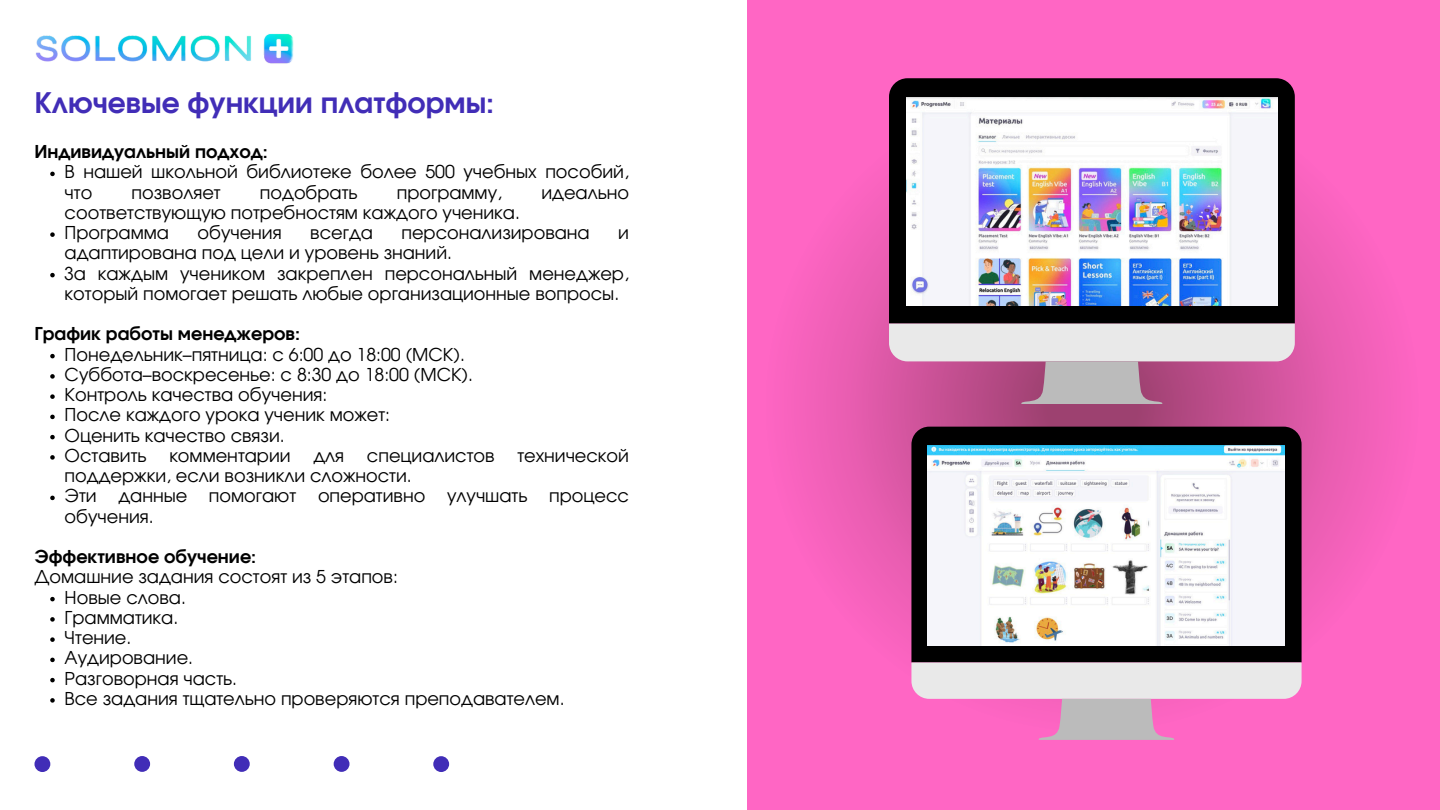
<style>
.page{position:relative;width:1440px;height:810px;background:#fff}
.page>*{position:absolute;margin:0;border:0;box-sizing:border-box;transform-origin:0 0}
.t1{font:700 28.4px "Evolventa";color:#412db7}
.t2{font:17.8px/20.2px "Evolventa";color:#000}
.t3{font:700 17.8px "Evolventa";color:#000}
</style>
<div class="page">
<svg style="left:34px;top:756px;width:415px;height:16px"></svg>
<div style="left:747px;top:0;width:693px;height:810px;background:#ff66c4"></div>
<svg style="left:803px;top:199px;width:579px;height:486px;fill:#f160b8"></svg>
<div style="left:911px;top:427px;width:390px;height:235px;background:#000"></div>
<svg style="left:911px;top:663px;width:390px;height:77px"></svg>
<img style="left:928px;top:445px;width:357px;height:200px">
<div style="left:889px;top:78px;width:406px;height:246px;background:#000"></div>
<svg style="left:889px;top:324px;width:406px;height:80px"></svg>
<img style="left:906px;top:97px;width:371px;height:209px">
<svg style="left:50px;top:172px;width:5px;height:4px"></svg>
<svg style="left:50px;top:232px;width:5px;height:5px"></svg>
<svg style="left:50px;top:273px;width:5px;height:4px"></svg>
<svg style="left:50px;top:354px;width:5px;height:4px"></svg>
<svg style="left:50px;top:374px;width:5px;height:5px"></svg>
<svg style="left:50px;top:394px;width:5px;height:5px"></svg>
<svg style="left:50px;top:415px;width:5px;height:4px"></svg>
<svg style="left:50px;top:435px;width:5px;height:4px"></svg>
<svg style="left:50px;top:455px;width:5px;height:5px"></svg>
<svg style="left:50px;top:496px;width:5px;height:4px"></svg>
<svg style="left:50px;top:597px;width:5px;height:4px"></svg>
<svg style="left:50px;top:617px;width:5px;height:5px"></svg>
<svg style="left:50px;top:637px;width:5px;height:5px"></svg>
<svg style="left:50px;top:658px;width:5px;height:4px"></svg>
<svg style="left:50px;top:678px;width:5px;height:4px"></svg>
<svg style="left:50px;top:698px;width:5px;height:5px"></svg>
<img style="left:36px;top:33px;width:258px;height:31px">
<h2 class="t1" style="left:34px;top:90px;width:461px">Ключевые функции платформы:</h2>
<p class="t3" style="left:34px;top:144px;width:235px">Индивидуальный подход:</p>
<p class="t2" style="left:65px;top:163px;width:566px">В нашей школьной библиотеке более 500 учебных пособий, что</p>
<p class="t2" style="left:132px;top:183px;width:91px">позволяет</p>
<p class="t2" style="left:260px;top:183px;width:99px">подобрать</p>
<p class="t2" style="left:397px;top:183px;width:107px">программу,</p>
<p class="t2" style="left:541px;top:183px;width:89px">идеально</p>
<p class="t2" style="left:65px;top:203px;width:457px">соответствующую потребностям каждого ученика.</p>
<p class="t2" style="left:65px;top:224px;width:106px">Программа</p>
<p class="t2" style="left:198px;top:224px;width:86px">обучения</p>
<p class="t2" style="left:310px;top:224px;width:64px">всегда</p>
<p class="t2" style="left:402px;top:224px;width:190px">персонализирована</p>
<p class="t2" style="left:618px;top:224px;width:12px">и</p>
<p class="t2" style="left:65px;top:244px;width:389px">адаптирована под цели и уровень знаний.</p>
<h2 class="t2" style="left:65px;top:264px;width:566px">За каждым учеником закреплен персональный менеджер, который помогает решать любые организационные вопросы.</h2>
<p class="t3" style="left:34px;top:326px;width:267px">График работы менеджеров:</p>
<p class="t2" style="left:65px;top:345px;width:402px">Понедельник–пятница: с 6:00 до 18:00 (МСК).</p>
<p class="t2" style="left:65px;top:365px;width:410px">Суббота–воскресенье: с 8:30 до 18:00 (МСК).</p>
<p class="t2" style="left:65px;top:386px;width:264px">Контроль качества обучения:</p>
<p class="t2" style="left:65px;top:406px;width:327px">После каждого урока ученик может:</p>
<p class="t2" style="left:65px;top:426px;width:222px">Оценить качество связи.</p>
<p class="t2" style="left:65px;top:446px;width:83px">Оставить</p>
<p class="t2" style="left:169px;top:446px;width:123px">комментарии</p>
<p class="t2" style="left:313px;top:446px;width:32px">для</p>
<p class="t2" style="left:367px;top:446px;width:129px">специалистов</p>
<p class="t2" style="left:517px;top:446px;width:113px">технической</p>
<p class="t2" style="left:65px;top:467px;width:349px">поддержки, если возникли сложности.</p>
<p class="t2" style="left:65px;top:487px;width:566px">Эти данные помогают оперативно улучшать процесс обучения.</p>
<p class="t3" style="left:34px;top:549px;width:223px">Эффективное обучение:</p>
<p class="t2" style="left:34px;top:568px;width:365px">Домашние задания состоят из 5 этапов:</p>
<p class="t2" style="left:65px;top:588px;width:123px">Новые слова.</p>
<p class="t2" style="left:65px;top:608px;width:115px">Грамматика.</p>
<p class="t2" style="left:65px;top:629px;width:68px">Чтение.</p>
<p class="t2" style="left:65px;top:649px;width:130px">Аудирование.</p>
<p class="t2" style="left:65px;top:669px;width:174px">Разговорная часть.</p>
<p class="t2" style="left:65px;top:689px;width:501px">Все задания тщательно проверяются преподавателем.</p>
</div>
